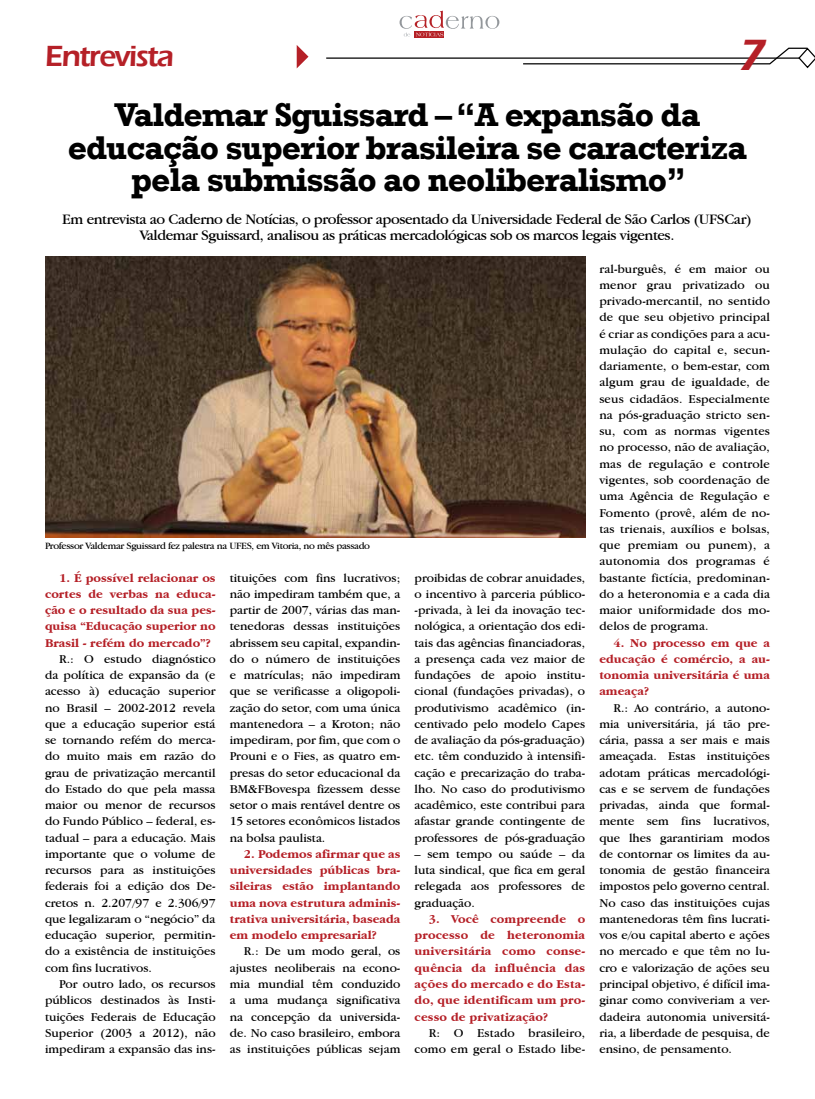
<style>
.page{position:relative;width:815px;height:1099px;background:#fff}
.page>*{position:absolute;margin:0;border:0;box-sizing:border-box;transform-origin:0 0}
.t1{font:45px "Trekker";color:#b52027}
.t2{font:700 33.75px/32.5px "Rockwell";letter-spacing:-.03em;color:#000;text-align:center}
.t3{font:600 30px "Eras ITC";letter-spacing:-.05em;color:#b52027}
.t4{font:15px/16.2px "Garamond IT Cby BT";letter-spacing:-.03em;color:#000;text-align:center}
.t5{font:12.5px/16.2px "Garamond IT Cby BT";color:#000;text-align:justify}
.t6{font:700 12.5px/16.2px "Garamond IT Cby BT";color:#b52027;text-align:justify}
.t7{font:10px "Garamond IT Cby BT";letter-spacing:-.03em;color:#000}
</style>
<div class="page">
<hr style="left:326px;top:57px;width:473px;height:2px;background:#000">
<svg style="left:768px;top:47px;width:47px;height:22px"></svg>
<hr style="left:523px;top:63px;width:247px;height:1px;background:#000">
<svg style="left:297px;top:45px;width:11px;height:23px"></svg>
<svg style="left:415px;top:36px;width:29px;height:1px"></svg>
<svg style="left:400px;top:11px;width:100px;height:25px"></svg>
<img style="left:45px;top:256px;width:540px;height:281px">
<h3 class="t3" style="left:45px;top:39px;width:131px">Entrevista</h3>
<h1 class="t1" style="left:739px;top:31px;width:30px">7</h1>
<h2 class="t2" style="left:68px;top:100px;width:681px">Valdemar Sguissard – “A expansão da educação superior brasileira se caracteriza pela submissão ao neoliberalismo”</h2>
<p class="t4" style="left:62px;top:211px;width:691px">Em entrevista ao Caderno de Notícias, o professor aposentado da Universidade Federal de São Carlos (UFSCar)<br>Valdemar Sguissard, analisou as práticas mercadológicas sob os marcos legais vigentes.</p>
<p class="t7" style="left:45px;top:540px;width:327px">Professor Valdemar Sguissard fez palestra na UFES, em Vitoria, no mês passado</p>
<p class="t6" style="left:45px;top:569px;width:172px;text-indent:14px">1. É possível relacionar os cortes de verbas na educa&shy;ção e o resultado da sua pes&shy;quisa “Educação superior no Brasil - refém do mercado”?</p>
<p class="t5" style="left:45px;top:650px;width:172px;text-indent:14px">R.: O estudo diagnóstico da política de expansão da (e acesso à) educação superior no Brasil – 2002-2012 revela que a educação superior está se tornando refém do merca&shy;do muito mais em razão do grau de privatização mercantil do Estado do que pela massa maior ou menor de recursos do Fundo Público – federal, es&shy;tadual – para a educação. Mais importante que o volume de recursos para as instituições federais foi a edição dos De&shy;cretos n. 2.207/97 e 2.306/97 que legalizaram o “negócio” da educação superior, permitin&shy;do a existência de instituições com fins lucrativos.</p>
<p class="t5" style="left:45px;top:975px;width:172px;text-indent:14px">Por outro lado, os recursos públicos destinados às Insti&shy;tuições Federais de Educação Superior (2003 a 2012), não impediram a expansão das ins-</p>
<p class="t5" style="left:230px;top:569px;width:172px">tituições com fins lucrativos; não impediram também que, a partir de 2007, várias das man&shy;tenedoras dessas instituições abrissem seu capital, expandin&shy;do o número de instituições e matrículas; não impediram que se verificasse a oligopoli&shy;zação do setor, com uma única mantenedora – a Kroton; não impediram, por fim, que com o Prouni e o Fies, as quatro em&shy;presas do setor educacional da BM&amp;FBovespa fizessem desse setor o mais rentável dentre os 15 setores econômicos listados na bolsa paulista.</p>
<p class="t6" style="left:230px;top:845px;width:172px;text-indent:14px">2. Podemos afirmar que as universidades públicas bra&shy;sileiras estão implantando uma nova estrutura adminis&shy;trativa universitária, baseada em modelo empresarial?</p>
<p class="t5" style="left:230px;top:943px;width:172px;text-indent:14px">R.: De um modo geral, os ajustes neoliberais na econo&shy;mia mundial têm conduzido a uma mudança significativa na concepção da universida&shy;de. No caso brasileiro, embora as instituições públicas sejam</p>
<p class="t5" style="left:415px;top:569px;width:172px">proibidas de cobrar anuidades, o incentivo à parceria público--privada, à lei da inovação tec&shy;nológica, a orientação dos edi&shy;tais das agências financiadoras, a presença cada vez maior de fundações de apoio institu&shy;cional (fundações privadas), o produtivismo acadêmico (in&shy;centivado pelo modelo Capes de avaliação da pós-graduação) etc. têm conduzido à intensifi&shy;cação e precarização do traba&shy;lho. No caso do produtivismo acadêmico, este contribui para afastar grande contingente de professores de pós-graduação</p>
<p class="t5" style="left:415px;top:845px;width:172px">– sem tempo ou saúde – da luta sindical, que fica em geral relegada aos professores de graduação.</p>
<p class="t6" style="left:415px;top:910px;width:172px;text-indent:14px">3. Você compreende o processo de heteronomia universitária como conse&shy;quência da influência das ações do mercado e do Esta&shy;do, que identificam um pro&shy;cesso de privatização?</p>
<p class="t5" style="left:415px;top:1024px;width:172px;text-align:right">R: O Estado brasileiro, como em geral o Estado libe-</p>
<p class="t5" style="left:599px;top:260px;width:172px">ral-burguês, é em maior ou menor grau privatizado ou privado-mercantil, no sentido de que seu objetivo principal é criar as condições para a acu&shy;mulação do capital e, secun&shy;dariamente, o bem-estar, com algum grau de igualdade, de seus cidadãos. Especialmente na pós-graduação stricto sen&shy;su, com as normas vigentes no processo, não de avaliação, mas de regulação e controle vigentes, sob coordenação de uma Agência de Regulação e Fomento (provê, além de no&shy;tas trienais, auxílios e bolsas, que premiam ou punem), a autonomia dos programas é bastante fictícia, predominan&shy;do a heteronomia e a cada dia maior uniformidade dos mo&shy;delos de programa.</p>
<p class="t6" style="left:599px;top:634px;width:172px;text-indent:14px">4. No processo em que a educação é comércio, a au&shy;tonomia universitária é uma ameaça?</p>
<p class="t5" style="left:599px;top:699px;width:172px;text-indent:14px">R.: Ao contrário, a autono&shy;mia universitária, já tão pre&shy;cária, passa a ser mais e mais ameaçada. Estas instituições adotam práticas mercadológi&shy;cas e se servem de fundações privadas, ainda que formal&shy;mente sem fins lucrativos, que lhes garantiriam modos de contornar os limites da au&shy;tonomia de gestão financeira impostos pelo governo central.<br>No caso das instituições cujas mantenedoras têm fins lucrati&shy;vos e/ou capital aberto e ações no mercado e que têm no lu&shy;cro e valorização de ações seu principal objetivo, é difícil ima&shy;ginar como conviveriam a ver&shy;dadeira autonomia universitá&shy;ria, a liberdade de pesquisa, de ensino, de pensamento.</p>
</div>
